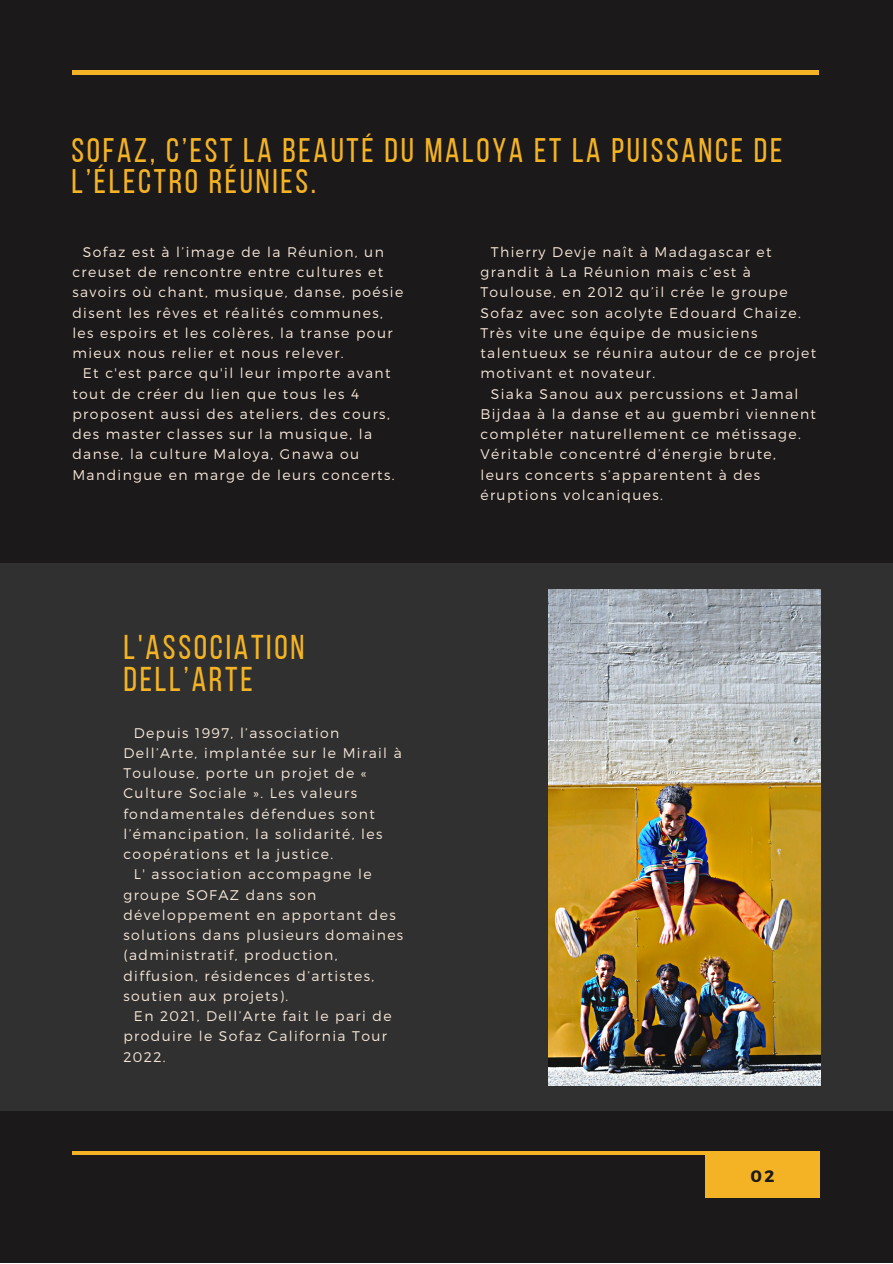
<style>
.page{position:relative;width:893px;height:1264px;background:#fff}
.page>*{position:absolute;margin:0;border:0;box-sizing:border-box;transform-origin:0 0}
.t1{font:34.35px/31.5px "Bebas Neue";letter-spacing:.08em;color:#f4b324}
.t2{font:34.05px/31.5px "Bebas Neue";letter-spacing:.08em;color:#f4b324}
.t3{font:700 16.5px "Montserrat";color:#1c191a}
.t4{font:300 13.95px/20.2px "Montserrat";letter-spacing:.1em;color:#f6e7d8}
</style>
<div class="page">
<div style="left:0;top:0;width:892px;height:1262px;background:#1c191a"></div>
<hr style="left:72px;top:71px;width:747px;height:3px;background:#f4b324">
<div style="left:705px;top:1151px;width:115px;height:46px;background:#f4b324"></div>
<hr style="left:72px;top:1151px;width:747px;height:3px;background:#f4b324">
<div style="left:0;top:563px;width:892px;height:547px;background:#303030"></div>
<img style="left:548px;top:589px;width:272px;height:496px">
<h2 class="t2" style="left:72px;top:137px;width:712px">SOFAZ, C’EST LA BEAUTÉ DU MALOYA ET LA PUISSANCE DE<br>L’ÉLECTRO RÉUNIES.</h2>
<p class="t4" style="left:72px;top:241px;width:332px;text-indent:10px">Sofaz est à l’image de la Réunion, un creuset de rencontre entre cultures et savoirs où chant, musique, danse, poésie disent les rêves et réalités communes, les espoirs et les colères, la transe pour mieux nous relier et nous relever.</p>
<p class="t4" style="left:72px;top:362px;width:324px;text-indent:10px">Et c'est parce qu'il leur importe avant tout de créer du lien que tous les 4 proposent aussi des ateliers, des cours, des master classes sur la musique, la danse, la culture Maloya, Gnawa ou Mandingue en marge de leurs concerts.</p>
<h1 class="t1" style="left:123px;top:635px;width:183px">L'ASSOCIATION<br>DELL’ARTE</h1>
<p class="t4" style="left:134px;top:722px;width:207px">Depuis 1997, l’association</p>
<p class="t4" style="left:123px;top:742px;width:280px">Dell’Arte, implantée sur le Mirail à</p>
<p class="t4" style="left:123px;top:762px;width:245px">Toulouse, porte un projet de «</p>
<p class="t4" style="left:123px;top:782px;width:235px">Culture Sociale ». Les valeurs</p>
<p class="t4" style="left:123px;top:802px;width:253px">fondamentales défendues sont</p>
<p class="t4" style="left:123px;top:823px;width:260px">l’émancipation, la solidarité, les</p>
<p class="t4" style="left:123px;top:843px;width:211px">coopérations et la justice.</p>
<p class="t4" style="left:134px;top:863px;width:239px">L' association accompagne le</p>
<p class="t4" style="left:123px;top:883px;width:194px">groupe SOFAZ dans son</p>
<p class="t4" style="left:123px;top:904px;width:274px">développement en apportant des</p>
<p class="t4" style="left:123px;top:924px;width:281px">solutions dans plusieurs domaines</p>
<p class="t4" style="left:123px;top:944px;width:215px">(administratif, production,</p>
<p class="t4" style="left:123px;top:964px;width:252px">diffusion, résidences d’artistes,</p>
<p class="t4" style="left:123px;top:985px;width:166px">soutien aux projets).</p>
<p class="t4" style="left:134px;top:1005px;width:259px">En 2021, Dell’Arte fait le pari de</p>
<p class="t4" style="left:123px;top:1025px;width:265px">produire le Sofaz California Tour</p>
<p class="t4" style="left:123px;top:1045px;width:44px">2022.</p>
<p class="t4" style="left:480px;top:241px;width:337px;text-indent:10px">Thierry Devje naît à Madagascar et grandit à La Réunion mais c’est à Toulouse, en 2012 qu’il crée le groupe Sofaz avec son acolyte Edouard Chaize.<br>Très vite une équipe de musiciens talentueux se réunira autour de ce projet motivant et novateur.</p>
<p class="t4" style="left:480px;top:383px;width:337px;text-indent:10px">Siaka Sanou aux percussions et Jamal Bijdaa à la danse et au guembri viennent compléter naturellement ce métissage.<br>Véritable concentré d’énergie brute, leurs concerts s’apparentent à des éruptions volcaniques.</p>
<p class="t3" style="left:750px;top:1165px;width:25px">02</p>
</div>
